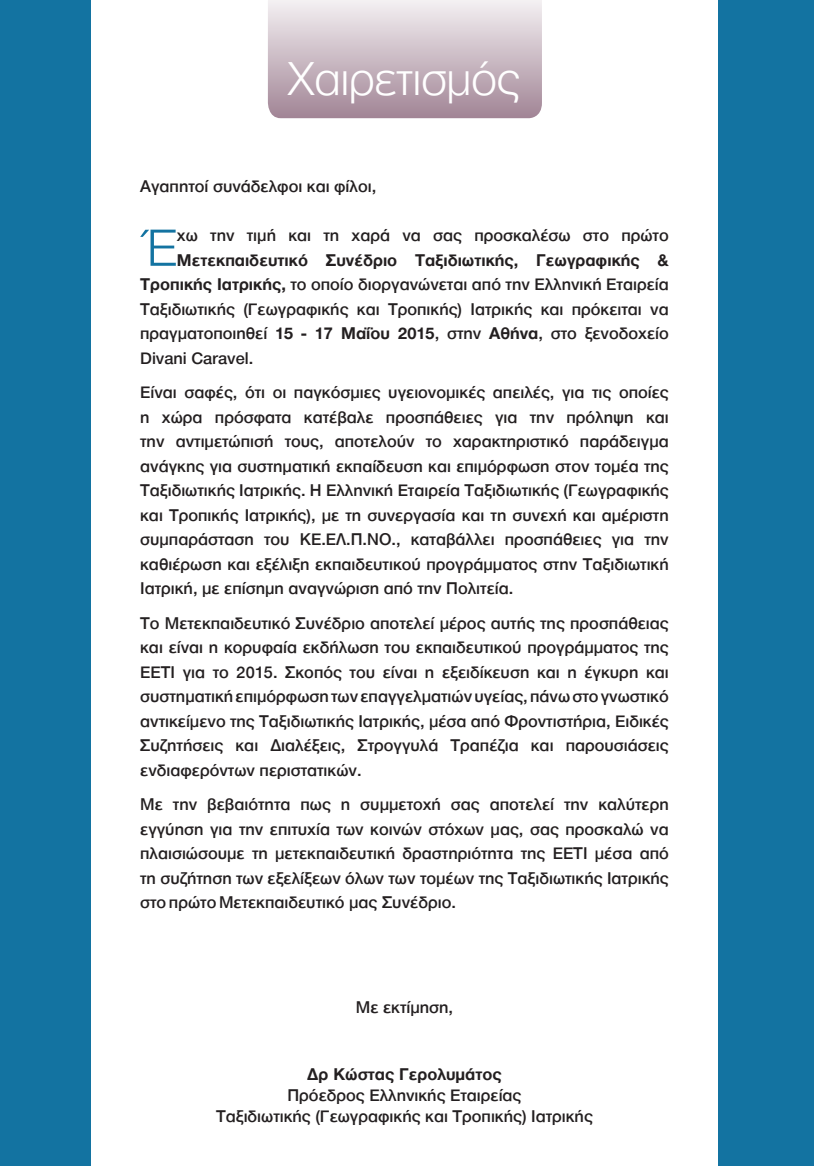
<style>
.page{position:relative;width:814px;height:1166px;background:#1373a1}
.page>*{position:absolute;margin:0;border:0;box-sizing:border-box;transform-origin:0 0}
.t1{font:300 54.25px "Helvetica Neue Greek";color:#1373a1}
.t2{font:300 49px "Helvetica Neue Greek";color:#fff}
.t3{font:500 17.5px/24.5px "Helvetica Neue Greek";color:#231f20;text-align:justify}
.t4{font:700 17.5px "Helvetica Neue Greek";color:#231f20}
.s1{font-weight:700}
</style>
<div class="page">
<div style="left:91px;top:0;width:627px;height:1166px;background:#fff"></div>
<svg style="left:268px;top:0;width:274px;height:118px;background:#cabac4"></svg>
<p class="t2" style="left:288px;top:53px;width:234px">Χαιρετισμός</p>
<p class="t3" style="left:140px;top:174px;width:237px">Αγαπητοί συνάδελφοι και φίλοι,</p>
<p class="t1" style="left:147px;top:219px;width:32px">Έ</p>
<p class="t3" style="left:177px;top:223px;width:493px">χω την τιμή και τη χαρά να σας προσκαλέσω στο πρώτο</p>
<p class="t4" style="left:177px;top:251px;width:493px">Μετεκπαιδευτικό Συνέδριο Ταξιδιωτικής, Γεωγραφικής &amp;</p>
<p class="t3" style="left:140px;top:272px;width:530px"><span class="s1">Τροπικής Ιατρικής,</span> το οποίο διοργανώνεται από την Ελληνική Εταιρεία</p>
<p class="t3" style="left:140px;top:297px;width:530px">Ταξιδιωτικής (Γεωγραφικής και Τροπικής) Ιατρικής και πρόκειται να</p>
<p class="t3" style="left:140px;top:321px;width:530px">πραγματοποιηθεί <span class="s1">15 - 17 Μαΐου 2015</span>, στην <span class="s1">Αθήνα</span>, στο ξενοδοχείο</p>
<p class="t3" style="left:140px;top:346px;width:115px">Divani Caravel.</p>
<p class="t3" style="left:140px;top:380px;width:530px">Είναι σαφές, ότι οι παγκόσμιες υγειονομικές απειλές, για τις οποίες η χώρα πρόσφατα κατέβαλε προσπάθειες για την πρόληψη και την αντιμετώπισή τους, αποτελούν το χαρακτηριστικό παράδειγμα ανάγκης για συστηματική εκπαίδευση και επιμόρφωση στον τομέα της Ταξιδιωτικής Ιατρικής. Η Ελληνική Εταιρεία Ταξιδιωτικής (Γεωγραφικής και Τροπικής Ιατρικής), με τη συνεργασία και τη συνεχή και αμέριστη συμπαράσταση του ΚΕ.ΕΛ.Π.ΝΟ., καταβάλλει προσπάθειες για την καθιέρωση και εξέλιξη εκπαιδευτικού προγράμματος στην Ταξιδιωτική Ιατρική, με επίσημη αναγνώριση από την Πολιτεία.</p>
<p class="t3" style="left:140px;top:611px;width:530px">Το Μετεκπαιδευτικό Συνέδριο αποτελεί μέρος αυτής της προσπάθειας και είναι η κορυφαία εκδήλωση του εκπαιδευτικού προγράμματος της ΕΕΤΙ για το 2015. Σκοπός του είναι η εξειδίκευση και η έγκυρη και συστηματική επιμόρφωση των επαγγελματιών υγείας, πάνω στο γνωστικό αντικείμενο της Ταξιδιωτικής Ιατρικής, μέσα από Φροντιστήρια, Ειδικές Συζητήσεις και Διαλέξεις, Στρογγυλά Τραπέζια και παρουσιάσεις ενδιαφερόντων περιστατικών.</p>
<p class="t3" style="left:140px;top:792px;width:530px">Με την βεβαιότητα πως η συμμετοχή σας αποτελεί την καλύτερη εγγύηση για την επιτυχία των κοινών στόχων μας, σας προσκαλώ να πλαισιώσουμε τη μετεκπαιδευτική δραστηριότητα της ΕΕΤΙ μέσα από τη συζήτηση των εξελίξεων όλων των τομέων της Ταξιδιωτικής Ιατρικής στο πρώτο Μετεκπαιδευτικό μας Συνέδριο.</p>
<p class="t3" style="left:356px;top:995px;width:99px">Με εκτίμηση,</p>
<p class="t4" style="left:307px;top:1064px;width:196px">Δρ Κώστας Γερολυμάτος</p>
<p class="t3" style="left:287px;top:1082px;width:235px">Πρόεδρος Ελληνικής Εταιρείας</p>
<p class="t3" style="left:216px;top:1103px;width:378px">Ταξιδιωτικής (Γεωγραφικής και Τροπικής) Ιατρικής</p>
</div>
